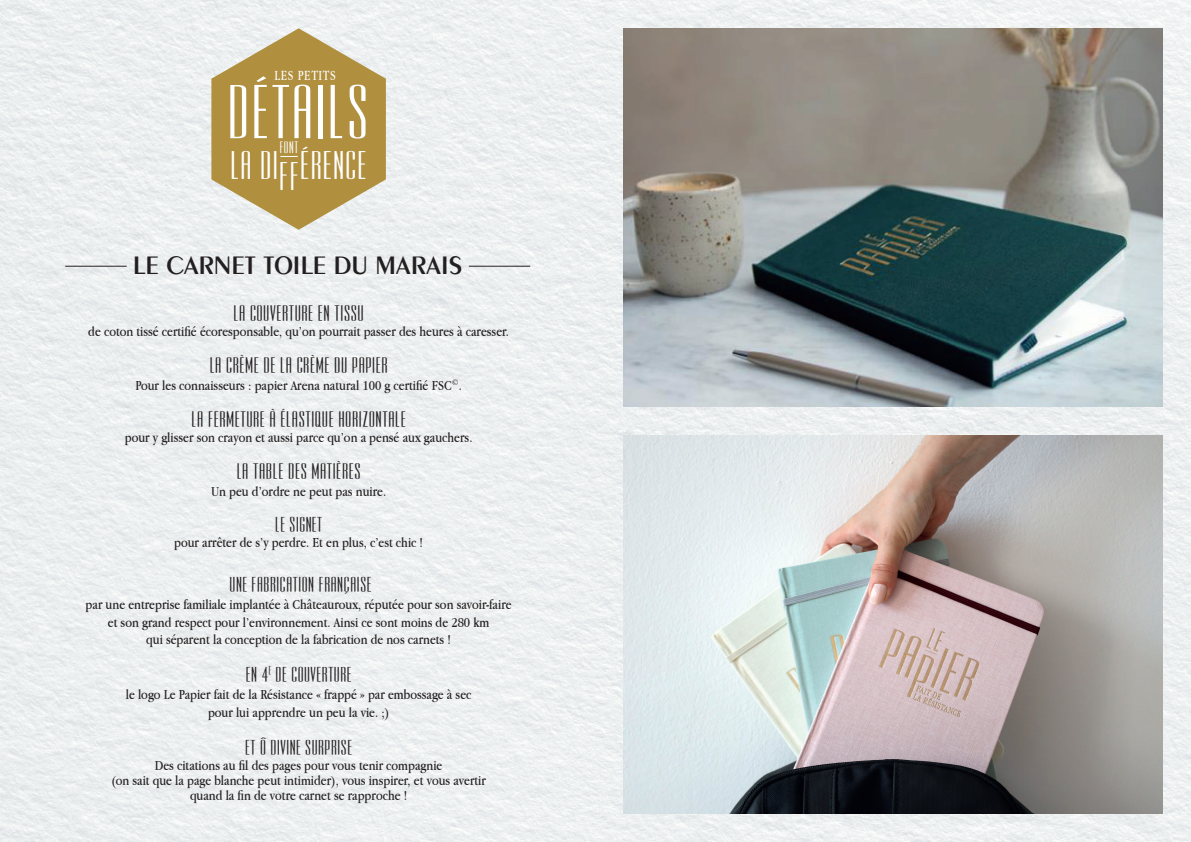
<style>
.page{position:relative;width:1191px;height:842px;background:#fff}
.page>*{position:absolute;margin:0;border:0;box-sizing:border-box;transform-origin:0 0}
.t1{font:62.7px "Ultra Condensed Sans Serif";color:#fff}
.t2{font:32.8px "Ultra Condensed Sans Serif";color:#fff}
.t3{font:600 27px "Peignot LT Std";color:#231f20}
.t4{font:18.2px "Ultra Condensed Sans Serif";color:#231f20}
.t5{font:17.3px "Ultra Condensed Sans Serif";color:#231f20}
.t6{font:14.6px "Apple Garamond";letter-spacing:.05em;color:#fff;scale:.93 1}
.t7{font:14.4px/17.3px "Apple Garamond";color:#231f20;text-align:center}
.t8{font:13.8px "Ultra Condensed Sans Serif";color:#fff}
</style>
<div class="page">
<img style="left:0;top:0;width:1191px;height:842px">
<svg style="left:211px;top:28px;width:175px;height:202px;background:#bfa76b"></svg>
<img style="left:624px;top:435px;width:538px;height:379px">
<img style="left:624px;top:28px;width:538px;height:379px">
<hr style="left:469px;top:266px;width:61px;height:1px;background:#231f20">
<hr style="left:65px;top:266px;width:62px;height:1px;background:#231f20">
<p class="t6" style="left:274px;top:67px;width:68px">LES PETITS</p>
<h1 class="t1" style="left:226px;top:73px;width:145px">DÉTAILS</h1>
<h2 class="t2" style="left:230px;top:145px;width:139px">LA DIFFÉRENCE</h2>
<p class="t8" style="left:279px;top:139px;width:21px">FONT</p>
<h3 class="t3" style="left:133px;top:249px;width:331px">LE CARNET TOILE DU MARAIS</h3>
<p class="t4" style="left:233px;top:301px;width:132px">LA COUVERTURE EN TISSU</p>
<p class="t7" style="left:88px;top:322px;width:422px">de coton tissé certifié écoresponsable, qu’on pourrait passer des heures à caresser.</p>
<p class="t4" style="left:209px;top:354px;width:180px">LA CRÈME DE LA CRÈME DU PAPIER</p>
<p class="t7" style="left:135px;top:376px;width:328px">Pour les connaisseurs : papier Arena natural 100 g certifié FSC<sup>©</sup>.</p>
<p class="t4" style="left:191px;top:408px;width:216px">LA FERMETURE À ÉLASTIQUE HORIZONTALE</p>
<p class="t7" style="left:125px;top:428px;width:349px">pour y glisser son crayon et aussi parce qu’on a pensé aux gauchers.</p>
<p class="t4" style="left:236px;top:460px;width:126px">LA TABLE DES MATIÈRES</p>
<p class="t7" style="left:211px;top:483px;width:177px">Un peu d’ordre ne peut pas nuire.</p>
<p class="t5" style="left:275px;top:514px;width:49px">LE SIGNET</p>
<p class="t7" style="left:174px;top:533px;width:250px">pour arrêter de s’y perdre. Et en plus, c’est chic !</p>
<p class="t5" style="left:229px;top:574px;width:144px">UNE FABRICATION FRANÇAISE</p>
<p class="t7" style="left:86px;top:596px;width:427px">par une entreprise familiale implantée à Châteauroux, réputée pour son savoir-faire et son grand respect pour l’environnement. Ainsi ce sont moins de 280 km<br>qui séparent la conception de la fabrication de nos carnets !</p>
<p class="t5" style="left:245px;top:664px;width:108px">EN 4<sup>E</sup> DE COUVERTURE</p>
<p class="t7" style="left:126px;top:686px;width:347px">le logo Le Papier fait de la Résistance « frappé » par embossage à sec pour lui apprendre un peu la vie. ;)</p>
<p class="t5" style="left:245px;top:736px;width:109px">ET Ô DIVINE SURPRISE</p>
<p class="t7" style="left:111px;top:757px;width:376px;line-height:15.2px">Des citations au fil des pages pour vous tenir compagnie<br>(on sait que la page blanche peut intimider), vous inspirer, et vous avertir quand la fin de votre carnet se rapproche !</p>
</div>
